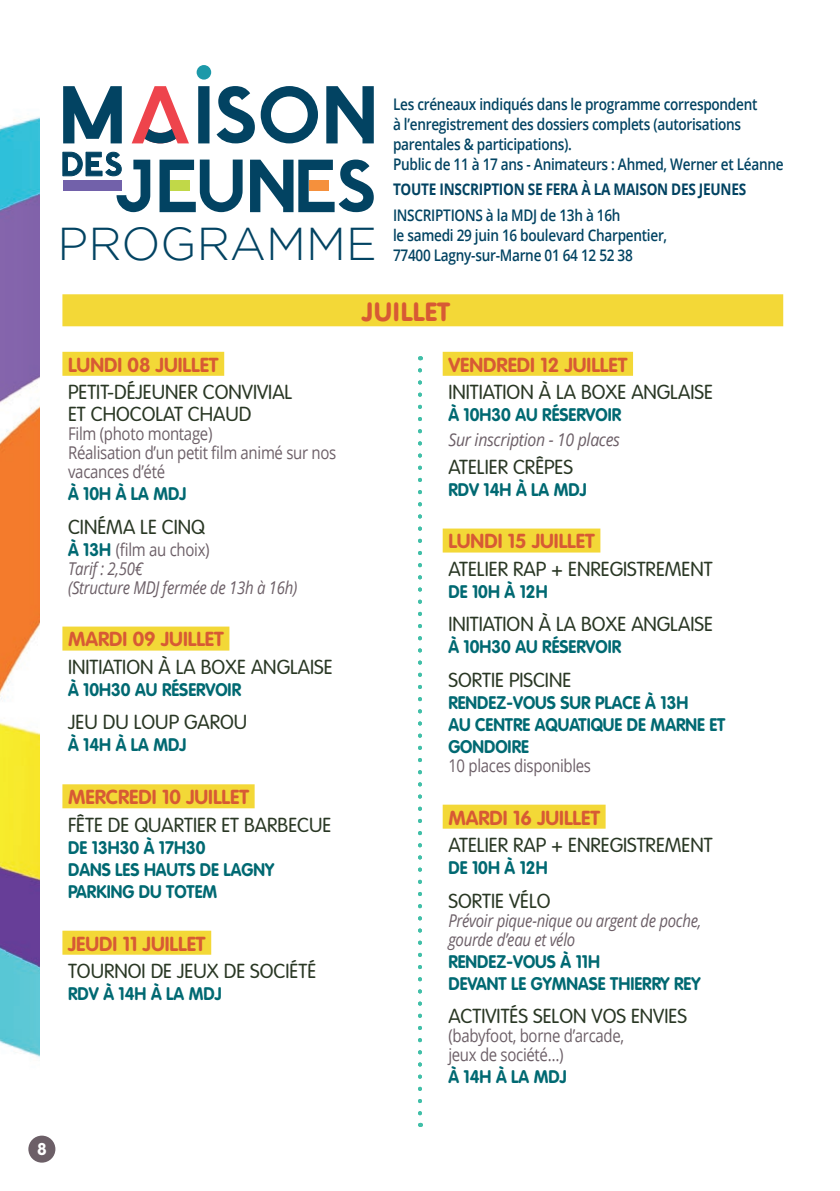
<style>
.page{position:relative;width:840px;height:1191px;background:#fff}
.page>*{position:absolute;margin:0;border:0;box-sizing:border-box;transform-origin:0 0}
.t1{font:300 46px "Gotham";color:#024362}
.t2{font:26px "VAG Rounded BT";color:#d75a34}
.t3{font:300 20px/22px "VAG Rounded Std";color:#293724}
.t4{font:700 20px "VAG Rounded Std";color:#d75a34}
.t5{font:700 18px/22px "VAG Rounded Std";color:#006972;scale:.94 1}
.t6{font:17.6px/19px "Open Sans";letter-spacing:-.02em;color:#6c5f67;scale:.85 1}
.t7{font:italic 17.6px/19px "Open Sans";letter-spacing:-.02em;color:#6c5f67;scale:.85 1}
.t8{font:italic 17.6px "Open Sans";letter-spacing:-.02em;color:#6c5f67;scale:.9 1}
.t9{font:700 16.8px "VAG Rounded Std";color:#fff}
.t10{font:600 16px/20px "Open Sans";letter-spacing:-.02em;color:#024362;scale:.85 1}
.t11{font:700 16px "Open Sans";letter-spacing:-.02em;color:#024362;scale:.85 1}
.s1{font-family:"VAG Rounded Std";font-weight:700;font-style:normal;font-size:18px;color:#006972}
.s2{font-style:normal}
</style>
<div class="page">
<img style="left:0;top:117px;width:40px;height:1046px">
<div style="left:28px;top:1135px;width:27px;height:27px;background:#6c5f67;border-radius:50%"></div>
<div style="left:62px;top:294px;width:720px;height:32px;background:#f3d837"></div>
<div style="left:62px;top:352px;width:162px;height:24px;background:#f3d837"></div>
<div style="left:62px;top:626px;width:167px;height:24px;background:#f3d837"></div>
<div style="left:62px;top:784px;width:192px;height:24px;background:#f3d837"></div>
<div style="left:62px;top:930px;width:149px;height:24px;background:#f3d837"></div>
<div style="left:442px;top:352px;width:190px;height:24px;background:#f3d837"></div>
<div style="left:442px;top:528px;width:158px;height:24px;background:#f3d837"></div>
<div style="left:442px;top:804px;width:163px;height:24px;background:#f3d837"></div>
<svg style="left:418px;top:370px;width:4px;height:756px"></svg>
<svg style="left:198px;top:86px;width:120px;height:57px"></svg>
<svg style="left:62px;top:152px;width:311px;height:60px"></svg>
<div style="left:170px;top:181px;width:20px;height:10px;background:#c1d848"></div>
<div style="left:308px;top:181px;width:20px;height:10px;background:#f5903c"></div>
<div style="left:63px;top:181px;width:58px;height:10px;background:#7261aa"></div>
<div style="left:90px;top:161px;width:9px;height:6px;background:#024362"></div>
<svg style="left:132px;top:86px;width:57px;height:57px"></svg>
<svg style="left:63px;top:86px;width:59px;height:57px"></svg>
<svg style="left:326px;top:86px;width:47px;height:57px"></svg>
<div style="left:196px;top:65px;width:15px;height:15px;background:#1c99a9;border-radius:50%"></div>
<h1 class="t1" style="left:58px;top:219px;width:320px">PROGRAMME</h1>
<p class="t10" style="left:393px;top:94px;width:460px">Les créneaux indiqués dans le programme correspondent<br>à l’enregistrement des dossiers complets (autorisations parentales &amp; participations).<br>Public de 11 à 17 ans - Animateurs : Ahmed, Werner et Léanne</p>
<p class="t11" style="left:393px;top:178px;width:417px">TOUTE INSCRIPTION SE FERA À LA MAISON DES JEUNES</p>
<p class="t10" style="left:393px;top:205px;width:324px">INSCRIPTIONS à la MDJ de 13h à 16h<br>le samedi 29 juin 16 boulevard Charpentier,<br>77400 Lagny-sur-Marne 01 64 12 52 38</p>
<p class="t4" style="left:68px;top:353px;width:152px">LUNDI 08 JUILLET</p>
<p class="t3" style="left:68px;top:382px;width:226px">PETIT-DÉJEUNER CONVIVIAL<br>ET CHOCOLAT CHAUD</p>
<p class="t6" style="left:68px;top:424px;width:317px">Film (photo montage)<br>Réalisation d’un petit film animé sur nos vacances d’été</p>
<p class="t5" style="left:68px;top:484px;width:127px">À 10H À LA MDJ</p>
<p class="t3" style="left:68px;top:516px;width:138px">CINÉMA LE CINQ</p>
<p class="t7" style="left:68px;top:539px;width:271px"><span class="s1">À 13H</span> <span class="s2">(film au choix)<br></span>Tarif : 2,50€<br>(Structure MDJ fermée de 13h à 16h)</p>
<p class="t4" style="left:68px;top:627px;width:157px">MARDI 09 JUILLET</p>
<p class="t3" style="left:68px;top:657px;width:266px">INITIATION À LA BOXE ANGLAISE</p>
<p class="t5" style="left:68px;top:679px;width:185px">À 10H30 AU RÉSERVOIR</p>
<p class="t3" style="left:68px;top:712px;width:180px">JEU DU LOUP GAROU</p>
<p class="t5" style="left:68px;top:735px;width:127px">À 14H À LA MDJ</p>
<p class="t4" style="left:68px;top:785px;width:182px">MERCREDI 10 JUILLET</p>
<p class="t3" style="left:68px;top:814px;width:265px">FÊTE DE QUARTIER ET BARBECUE</p>
<p class="t5" style="left:68px;top:837px;width:220px">DE 13H30 À 17H30<br>DANS LES HAUTS DE LAGNY<br>PARKING DU TOTEM</p>
<p class="t4" style="left:68px;top:931px;width:139px">JEUDI 11 JUILLET</p>
<p class="t3" style="left:68px;top:961px;width:249px">TOURNOI DE JEUX DE SOCIÉTÉ</p>
<p class="t5" style="left:68px;top:983px;width:165px">RDV À 14H À LA MDJ</p>
<h2 class="t2" style="left:361px;top:295px;width:89px">JUILLET</h2>
<p class="t4" style="left:448px;top:353px;width:180px">VENDREDI 12 JUILLET</p>
<p class="t3" style="left:448px;top:382px;width:266px">INITIATION À LA BOXE ANGLAISE</p>
<p class="t5" style="left:448px;top:405px;width:185px">À 10H30 AU RÉSERVOIR</p>
<p class="t8" style="left:448px;top:427px;width:192px">Sur inscription - 10 places</p>
<p class="t3" style="left:448px;top:456px;width:126px">ATELIER CRÊPES</p>
<p class="t5" style="left:448px;top:479px;width:148px">RDV 14H À LA MDJ</p>
<p class="t4" style="left:448px;top:529px;width:148px">LUNDI 15 JUILLET</p>
<p class="t3" style="left:448px;top:559px;width:266px">ATELIER RAP + ENREGISTREMENT</p>
<p class="t5" style="left:448px;top:581px;width:107px">DE 10H À 12H</p>
<p class="t3" style="left:448px;top:614px;width:266px">INITIATION À LA BOXE ANGLAISE</p>
<p class="t5" style="left:448px;top:637px;width:185px">À 10H30 AU RÉSERVOIR</p>
<p class="t3" style="left:448px;top:669px;width:124px">SORTIE PISCINE</p>
<p class="t5" style="left:448px;top:692px;width:296px">RENDEZ-VOUS SUR PLACE À 13H<br>AU CENTRE AQUATIQUE DE MARNE ET<br>GONDOIRE</p>
<p class="t6" style="left:448px;top:755px;width:169px">10 places disponibles</p>
<p class="t4" style="left:448px;top:805px;width:153px">MARDI 16 JUILLET</p>
<p class="t3" style="left:448px;top:835px;width:266px">ATELIER RAP + ENREGISTREMENT</p>
<p class="t5" style="left:448px;top:857px;width:107px">DE 10H À 12H</p>
<p class="t3" style="left:448px;top:890px;width:104px">SORTIE VÉLO</p>
<p class="t7" style="left:448px;top:910px;width:299px">Prévoir pique-nique ou argent de poche, gourde d’eau et vélo</p>
<p class="t5" style="left:448px;top:951px;width:269px">RENDEZ-VOUS À 11H<br>DEVANT LE GYMNASE THIERRY REY</p>
<p class="t3" style="left:448px;top:1005px;width:240px">ACTIVITÉS SELON VOS ENVIES</p>
<p class="t6" style="left:448px;top:1025px;width:208px">(babyfoot, borne d’arcade, jeux de société…)</p>
<p class="t5" style="left:448px;top:1066px;width:127px">À 14H À LA MDJ</p>
<p class="t9" style="left:37px;top:1139px;width:11px">8</p>
</div>
